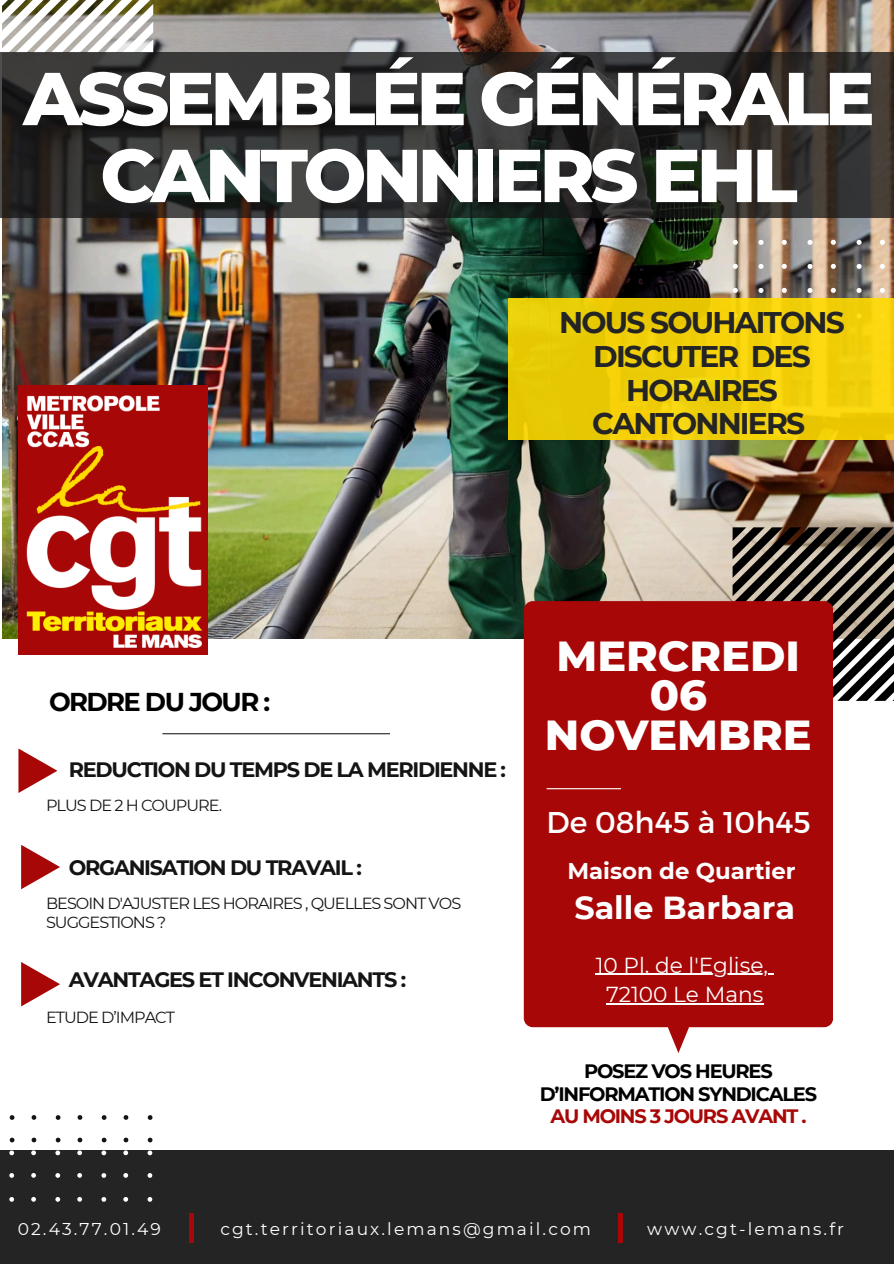
<style>
.page{position:relative;width:894px;height:1264px;background:#fff}
.page>*{position:absolute;margin:0;border:0;box-sizing:border-box;transform-origin:0 0}
.t1{font:800 74.7px/76.9px "Montserrat";letter-spacing:-.06em;color:#fff;text-align:center}
.t2{font:800 42.9px/39.3px "Montserrat";color:#fff;text-align:center}
.t3{font:700 31.8px "Montserrat";color:#fff}
.t4{font:30px "Montserrat";color:#fff}
.t5{font:700 29.85px/33.8px "Montserrat";letter-spacing:-.06em;color:#242424;text-align:center}
.t6{font:700 25.8px "Montserrat";letter-spacing:-.065em;color:#000}
.t7{font:700 22.8px "Montserrat";color:#fff}
.t8{font:21.6px "Montserrat";color:#fff}
.t9{font:700 20.85px "Montserrat";letter-spacing:-.06em;color:#141414}
.t10{font:700 19.35px/22.5px "Montserrat";letter-spacing:-.06em;color:#000;text-align:center}
.t11{font:17.1px "Montserrat";letter-spacing:.125em;color:#fff}
.t12{font:16.05px/18.6px "Montserrat";letter-spacing:-.06em;color:#141414}
.s1{color:#a80707}
</style>
<div class="page">
<img style="left:2px;top:0;width:891px;height:638px">
<svg style="left:732px;top:527px;width:161px;height:173px"></svg>
<div style="left:523px;top:601px;width:309px;height:452px;background:#a80707"></div>
<hr style="left:546px;top:788px;width:74px;height:1px;background:#fff">
<svg style="left:0;top:0;width:153px;height:53px"></svg>
<img style="left:732px;top:240px;width:161px;height:58px">
<svg style="left:0;top:53px;width:893px;height:165px"></svg>
<hr style="left:162px;top:733px;width:228px;height:1px;background:#242424">
<svg style="left:18px;top:748px;width:39px;height:45px"></svg>
<svg style="left:21px;top:845px;width:39px;height:44px"></svg>
<svg style="left:21px;top:962px;width:39px;height:44px"></svg>
<div style="left:0;top:1150px;width:893px;height:113px;background:#242424"></div>
<div style="left:189px;top:1213px;width:5px;height:29px;background:#a80707"></div>
<div style="left:617px;top:1213px;width:5px;height:29px;background:#a80707"></div>
<svg style="left:9px;top:1115px;width:143px;height:86px"></svg>
<div style="left:508px;top:298px;width:385px;height:141px;background:linear-gradient(to right,#e7ca03,#f6d20c)"></div>
<div style="left:18px;top:385px;width:190px;height:269px;background:#a80707"></div>
<img style="left:26px;top:395px;width:176px;height:253px">
<hr style="left:595px;top:973px;width:172px;height:1px;background:#fff">
<hr style="left:606px;top:1003px;width:157px;height:1px;background:#fff">
<h4 class="t1" style="left:23px;top:60px;width:852px">ASSEMBLÉE GÉNÉRALE<br>CANTONNIERS EHL</h4>
<p class="t5" style="left:559px;top:305px;width:287px">NOUS SOUHAITONS<br>DISCUTER DES<br>HORAIRES<br>CANTONNIERS</p>
<p class="t6" style="left:49px;top:686px;width:222px">ORDRE DU JOUR :</p>
<p class="t9" style="left:69px;top:756px;width:438px">REDUCTION DU TEMPS DE LA MERIDIENNE :</p>
<h6 class="t12" style="left:46px;top:795px;width:177px">PLUS DE 2 H COUPURE.</h6>
<p class="t9" style="left:69px;top:854px;width:294px">ORGANISATION DU TRAVAIL :</p>
<p class="t12" style="left:46px;top:894px;width:416px">BESOIN D'AJUSTER LES HORAIRES , QUELLES SONT VOS<br>SUGGESTIONS ?</p>
<h5 class="t9" style="left:69px;top:966px;width:338px">AVANTAGES ET INCONVENIANTS :</h5>
<h6 class="t12" style="left:46px;top:1008px;width:130px">ETUDE D’IMPACT</h6>
<p class="t2" style="left:544px;top:636px;width:268px">MERCREDI<br>06<br>NOVEMBRE</p>
<h1 class="t4" style="left:546px;top:802px;width:265px">De 08h45 à 10h45</h1>
<h3 class="t7" style="left:567px;top:856px;width:230px">Maison de Quartier</h3>
<p class="t3" style="left:574px;top:888px;width:222px">Salle Barbara</p>
<p class="t8" style="left:595px;top:951px;width:174px">10 Pl. de l'Eglise,</p>
<h2 class="t8" style="left:606px;top:980px;width:159px">72100 Le Mans</h2>
<p class="t10" style="left:539px;top:1060px;width:279px">POSEZ VOS HEURES<br>D’INFORMATION SYNDICALES<br><span class="s1">AU MOINS 3 JOURS AVANT .</span></p>
<p class="t11" style="left:18px;top:1218px;width:145px">02.43.77.01.49</p>
<p class="t11" style="left:220px;top:1218px;width:372px">cgt.territoriaux.lemans@gmail.com</p>
<h6 class="t11" style="left:647px;top:1218px;width:198px">www.cgt-lemans.fr</h6>
</div>
